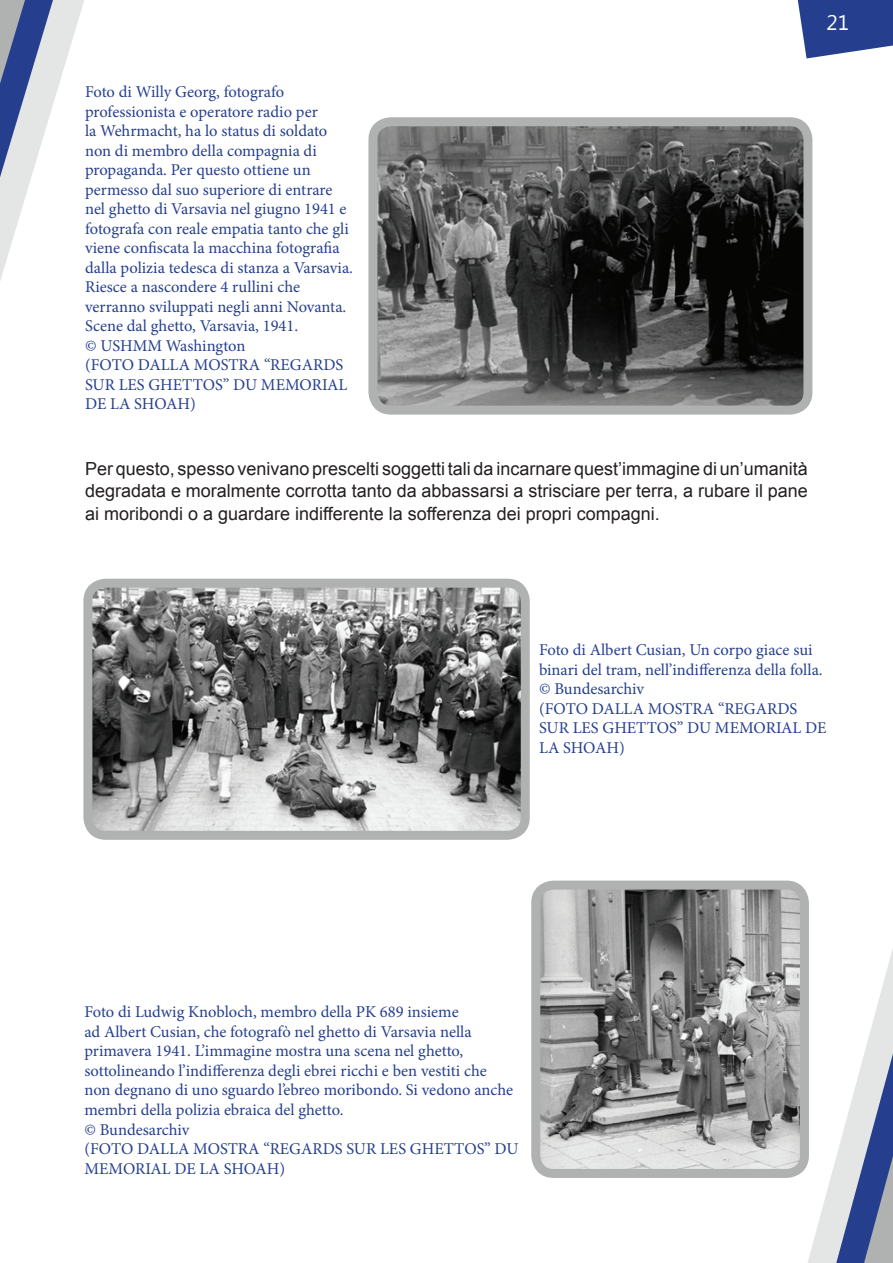
<style>
.page{position:relative;width:893px;height:1263px;background:#fff}
.page>*{position:absolute;margin:0;border:0;box-sizing:border-box;transform-origin:0 0}
.t1{font:21px "Segoe UI";color:#fff}
.t2{font:18px/22.5px "Arial";color:#231f20;text-align:justify}
.t3{font:16.5px/19.5px "Minion Pro";color:#253f8e}
</style>
<div class="page">
<svg style="left:0;top:0;width:84px;height:281px"></svg>
<svg style="left:808px;top:949px;width:85px;height:314px"></svg>
<svg style="left:797px;top:0;width:96px;height:59px"></svg>
<img style="left:378px;top:127px;width:424px;height:278px">
<div style="left:368px;top:117px;width:444px;height:298px;border:9px solid #b0b1b1;border-radius:18px"></div>
<img style="left:93px;top:589px;width:427px;height:241px">
<div style="left:83px;top:579px;width:447px;height:261px;border:9px solid #b0b1b1;border-radius:18px"></div>
<img style="left:541px;top:890px;width:258px;height:278px">
<div style="left:531px;top:880px;width:278px;height:298px;border:9px solid #b0b1b1;border-radius:18px"></div>
<p class="t1" style="left:827px;top:8px;width:24px">21</p>
<p class="t3" style="left:85px;top:82px;width:269px">Foto di Willy Georg, fotografo professionista e operatore radio per<br>la Wehrmacht, ha lo status di soldato non di membro della compagnia di propaganda. Per questo ottiene un permesso dal suo superiore di entrare nel ghetto di Varsavia nel giugno 1941 e fotografa con reale empatia tanto che gli viene confiscata la macchina fotografia dalla polizia tedesca di stanza a Varsavia.<br>Riesce a nascondere 4 rullini che verranno sviluppati negli anni Novanta.<br>Scene dal ghetto, Varsavia, 1941.<br>© USHMM Washington<br>(FOTO DALLA MOSTRA “REGARDS SUR LES GHETTOS” DU MEMORIAL DE LA SHOAH)</p>
<p class="t2" style="left:85px;top:457px;width:724px">Per questo, spesso venivano prescelti soggetti tali da incarnare quest’immagine di un’umanità degradata e moralmente corrotta tanto da abbassarsi a strisciare per terra, a rubare il pane ai moribondi o a guardare indifferente la sofferenza dei propri compagni.</p>
<p class="t3" style="left:539px;top:640px;width:289px">Foto di Albert Cusian, Un corpo giace sui binari del tram, nell’indifferenza della folla. © Bundesarchiv<br>(FOTO DALLA MOSTRA “REGARDS<br>SUR LES GHETTOS” DU MEMORIAL DE<br>LA SHOAH)</p>
<p class="t3" style="left:84px;top:1002px;width:436px">Foto di Ludwig Knobloch, membro della PK 689 insieme<br>ad Albert Cusian, che fotografò nel ghetto di Varsavia nella primavera 1941. L’immagine mostra una scena nel ghetto, sottolineando l’indifferenza degli ebrei ricchi e ben vestiti che<br>non degnano di uno sguardo l’ebreo moribondo. Si vedono anche membri della polizia ebraica del ghetto.<br>© Bundesarchiv<br>(FOTO DALLA MOSTRA “REGARDS SUR LES GHETTOS” DU MEMORIAL DE LA SHOAH)</p>
</div>
